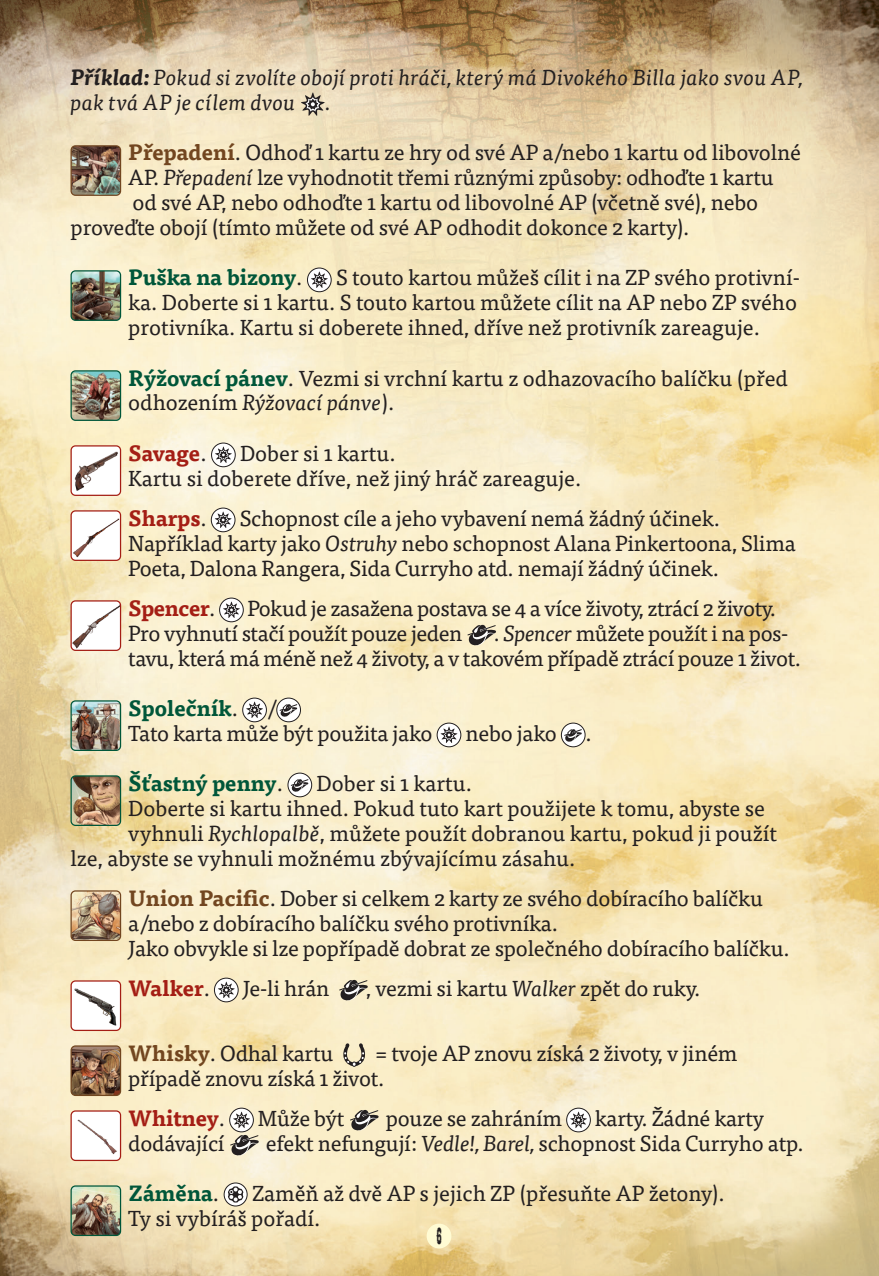
<style>
.page{position:relative;width:879px;height:1276px;background:#fff}
.page>*{position:absolute;margin:0;border:0;box-sizing:border-box;transform-origin:0 0}
.t1{font:22.5px "Saloon After";color:#231f20}
.t2{font:21.75px/25px "Tisa Pro";letter-spacing:-.01em;color:#231f20}
.t3{font:italic 21.75px/25px "Tisa Pro";letter-spacing:.01em;color:#231f20}
.t4{font:700 21.75px "Tisa Pro";color:#005639}
.t5{font:700 21.75px "Tisa Pro";letter-spacing:-.01em;color:#a41e15}
.s1{font-weight:700}
.s2{font-weight:700;color:#724620}
.s3{font-style:italic}
.s4{font-weight:400;color:#231f20}
.s5{font-weight:700;color:#005639}
.s6{font-size:21.25px}
</style>
<div class="page">
<img style="left:0;top:0;width:879px;height:1276px">
<svg style="left:301px;top:92px;width:24px;height:24px"></svg>
<img style="left:71px;top:146px;width:50px;height:49px">
<div style="left:71px;top:145px;width:50px;height:51px;border:1px solid #724620;border-radius:4px"></div>
<img style="left:71px;top:271px;width:50px;height:49px">
<div style="left:71px;top:270px;width:50px;height:51px;border:1px solid #005639;border-radius:4px"></div>
<svg style="left:307px;top:268px;width:24px;height:24px"></svg>
<svg style="left:311px;top:271px;width:17px;height:17px"></svg>
<div style="left:307px;top:268px;width:25px;height:24px;border:1px solid #231f20;border-radius:50%"></div>
<img style="left:71px;top:371px;width:50px;height:49px">
<div style="left:71px;top:370px;width:50px;height:51px;border:1px solid #005639;border-radius:4px"></div>
<img style="left:71px;top:446px;width:50px;height:49px">
<div style="left:71px;top:445px;width:50px;height:51px;border:1px solid #a41e15;border-radius:4px"></div>
<svg style="left:212px;top:443px;width:23px;height:24px"></svg>
<svg style="left:215px;top:446px;width:17px;height:17px"></svg>
<div style="left:211px;top:443px;width:25px;height:24px;border:1px solid #231f20;border-radius:50%"></div>
<img style="left:71px;top:511px;width:50px;height:49px">
<div style="left:71px;top:510px;width:50px;height:51px;border:1px solid #a41e15;border-radius:4px"></div>
<svg style="left:211px;top:508px;width:24px;height:24px"></svg>
<svg style="left:215px;top:511px;width:17px;height:17px"></svg>
<div style="left:211px;top:508px;width:24px;height:24px;border:1px solid #231f20;border-radius:50%"></div>
<img style="left:71px;top:601px;width:50px;height:49px">
<div style="left:71px;top:600px;width:50px;height:51px;border:1px solid #a41e15;border-radius:4px"></div>
<svg style="left:220px;top:598px;width:23px;height:24px"></svg>
<svg style="left:223px;top:601px;width:17px;height:17px"></svg>
<div style="left:219px;top:598px;width:25px;height:24px;border:1px solid #231f20;border-radius:50%"></div>
<svg style="left:467px;top:624px;width:32px;height:22px"></svg>
<img style="left:71px;top:701px;width:50px;height:49px">
<div style="left:71px;top:700px;width:50px;height:51px;border:1px solid #005639;border-radius:4px"></div>
<svg style="left:243px;top:698px;width:23px;height:24px"></svg>
<svg style="left:246px;top:701px;width:17px;height:17px"></svg>
<div style="left:242px;top:698px;width:25px;height:24px;border:1px solid #231f20;border-radius:50%"></div>
<svg style="left:277px;top:698px;width:24px;height:24px"></svg>
<svg style="left:280px;top:703px;width:19px;height:14px"></svg>
<div style="left:276px;top:698px;width:25px;height:24px;border:1px solid #231f20;border-radius:50%"></div>
<svg style="left:437px;top:723px;width:24px;height:24px"></svg>
<svg style="left:440px;top:726px;width:18px;height:17px"></svg>
<div style="left:437px;top:723px;width:24px;height:24px;border:1px solid #231f20;border-radius:50%"></div>
<svg style="left:561px;top:723px;width:24px;height:24px"></svg>
<svg style="left:564px;top:728px;width:20px;height:14px"></svg>
<div style="left:561px;top:723px;width:25px;height:24px;border:1px solid #231f20;border-radius:50%"></div>
<img style="left:71px;top:776px;width:50px;height:49px">
<div style="left:71px;top:775px;width:50px;height:51px;border:1px solid #005639;border-radius:4px"></div>
<svg style="left:288px;top:773px;width:24px;height:24px"></svg>
<svg style="left:291px;top:778px;width:20px;height:14px"></svg>
<div style="left:288px;top:773px;width:24px;height:24px;border:1px solid #231f20;border-radius:50%"></div>
<img style="left:71px;top:891px;width:50px;height:49px">
<div style="left:71px;top:890px;width:50px;height:51px;border:1px solid #724620;border-radius:4px"></div>
<img style="left:71px;top:981px;width:50px;height:49px">
<div style="left:71px;top:980px;width:50px;height:51px;border:1px solid #a41e15;border-radius:4px"></div>
<svg style="left:214px;top:978px;width:24px;height:24px"></svg>
<svg style="left:218px;top:981px;width:17px;height:17px"></svg>
<div style="left:214px;top:978px;width:25px;height:24px;border:1px solid #231f20;border-radius:50%"></div>
<svg style="left:339px;top:979px;width:32px;height:22px"></svg>
<img style="left:71px;top:1046px;width:50px;height:49px">
<div style="left:71px;top:1045px;width:50px;height:51px;border:1px solid #724620;border-radius:4px"></div>
<svg style="left:343px;top:1042px;width:22px;height:25px"></svg>
<img style="left:71px;top:1111px;width:50px;height:49px">
<div style="left:71px;top:1110px;width:50px;height:51px;border:1px solid #a41e15;border-radius:4px"></div>
<svg style="left:230px;top:1108px;width:23px;height:24px"></svg>
<svg style="left:233px;top:1111px;width:17px;height:17px"></svg>
<div style="left:229px;top:1108px;width:25px;height:24px;border:1px solid #231f20;border-radius:50%"></div>
<svg style="left:350px;top:1109px;width:32px;height:22px"></svg>
<svg style="left:567px;top:1108px;width:23px;height:24px"></svg>
<svg style="left:570px;top:1111px;width:17px;height:17px"></svg>
<div style="left:566px;top:1108px;width:25px;height:24px;border:1px solid #231f20;border-radius:50%"></div>
<svg style="left:230px;top:1134px;width:32px;height:22px"></svg>
<img style="left:71px;top:1186px;width:50px;height:49px">
<div style="left:71px;top:1185px;width:50px;height:51px;border:1px solid #005639;border-radius:4px"></div>
<svg style="left:224px;top:1183px;width:23px;height:23px"></svg>
<svg style="left:228px;top:1186px;width:15px;height:16px"></svg>
<div style="left:224px;top:1182px;width:24px;height:24px;border:1px solid #231f20;border-radius:50%"></div>
<div style="left:427px;top:1223px;width:24px;height:25px;background:#fffbd3;border-radius:50%"></div>
<p class="t3" style="left:71px;top:64px;width:734px"><span class="s1">Příklad:</span> Pokud si zvolíte obojí proti hráči, který má Divokého Billa jako svou AP, pak tvá AP je cílem dvou</p>
<p class="t3" style="left:325px;top:89px;width:7px">.</p>
<p class="t2" style="left:128px;top:139px;width:674px"><span class="s2">Přepadení</span>. Odhoď 1 kartu ze hry od své AP a/nebo 1 kartu od libovolné</p>
<p class="t2" style="left:128px;top:164px;width:647px">AP. <span class="s3">Přepadení</span> lze vyhodnotit třemi různými způsoby: odhoďte 1 kartu</p>
<p class="t2" style="left:133px;top:189px;width:627px">od své AP, nebo odhoďte 1 kartu od libovolné AP (včetně své), nebo</p>
<p class="t2" style="left:71px;top:214px;width:620px">proveďte obojí (tímto můžete od své AP odhodit dokonce 2 karty).</p>
<p class="t4" style="left:128px;top:260px;width:176px">Puška na bizony<span class="s4">.</span></p>
<p class="t2" style="left:128px;top:264px;width:673px;text-indent:208px">S touto kartou můžeš cílit i na ZP svého protivní&shy;ka. Doberte si 1 kartu. S touto kartou můžete cílit na AP nebo ZP svého protivníka. Kartu si doberete ihned, dříve než protivník zareaguje.</p>
<p class="t2" style="left:128px;top:364px;width:661px"><span class="s5">Rýžovací pánev</span>. Vezmi si vrchní kartu z odhazovacího balíčku (před odhozením <span class="s3">Rýžovací pánve</span>).</p>
<p class="t5" style="left:128px;top:435px;width:80px">Savage<span class="s4">.</span></p>
<p class="t2" style="left:128px;top:439px;width:455px;text-indent:112px">Dober si 1 kartu.<br>Kartu si doberete dříve, než jiný hráč zareaguje.</p>
<p class="t5" style="left:128px;top:500px;width:80px">Sharps<span class="s4">.</span></p>
<p class="t2" style="left:128px;top:504px;width:669px;text-indent:111px">Schopnost cíle a jeho vybavení nemá žádný účinek.<br>Například karty jako <span class="s3">Ostruhy</span> nebo schopnost Alana Pinkertoona, Slima<br>Poeta, Dalona Rangera, Sida Curryho atd. nemají žádný účinek.</p>
<p class="t5" style="left:128px;top:590px;width:89px">Spencer<span class="s4">.</span></p>
<p class="t2" style="left:128px;top:594px;width:649px;text-indent:119px">Pokud je zasažena postava se 4 a více životy, ztrácí 2 životy.<br>Pro vyhnutí stačí použít pouze jeden</p>
<p class="t2" style="left:128px;top:619px;width:674px;text-indent:366px"><span class="s6">.</span> <span class="s3">Spencer</span> můžete použít i na pos&shy;tavu, která má méně než 4 životy, a v takovém případě ztrácí pouze 1 život.</p>
<p class="t4" style="left:128px;top:690px;width:111px">Společník<span class="s4">.</span></p>
<p class="t2" style="left:128px;top:694px;width:306px;text-indent:139px">/<br>Tato karta může být použita jako</p>
<p class="t2" style="left:466px;top:719px;width:93px">nebo jako</p>
<p class="t2" style="left:586px;top:719px;width:8px">.</p>
<p class="t4" style="left:128px;top:765px;width:156px">Šťastný penny<span class="s4">.</span></p>
<p class="t2" style="left:317px;top:769px;width:157px">Dober si 1 kartu.</p>
<p class="t2" style="left:128px;top:794px;width:638px">Doberte si kartu ihned. Pokud tuto kart použijete k tomu, abyste se</p>
<p class="t2" style="left:128px;top:819px;width:650px">vyhnuli <span class="s3">Rychlopalbě</span>, můžete použít dobranou kartu, pokud ji použít</p>
<p class="t2" style="left:71px;top:844px;width:506px">lze, abyste se vyhnuli možnému zbývajícímu zásahu.</p>
<p class="t2" style="left:128px;top:884px;width:663px"><span class="s2">Union Pacific</span>. Dober si celkem 2 karty ze svého dobíracího balíčku a/nebo z dobíracího balíčku svého protivníka.<br>Jako obvykle si lze popřípadě dobrat ze společného dobíracího balíčku.</p>
<p class="t5" style="left:128px;top:970px;width:83px">Walker<span class="s4">.</span></p>
<p class="t2" style="left:243px;top:974px;width:88px">Je-li hrán</p>
<p class="t2" style="left:366px;top:974px;width:336px"><span class="s6">,</span> vezmi si kartu <span class="s3">Walker</span> zpět do ruky.</p>
<p class="t2" style="left:128px;top:1039px;width:207px"><span class="s2">Whisky</span>. Odhal kartu</p>
<p class="t2" style="left:128px;top:1039px;width:611px;text-indent:247px">= tvoje AP znovu získá 2 životy, v jiném případě znovu získá 1 život.</p>
<p class="t5" style="left:128px;top:1100px;width:98px">Whitney<span class="s4">.</span></p>
<p class="t2" style="left:258px;top:1104px;width:88px">Může být</p>
<p class="t2" style="left:386px;top:1104px;width:178px">pouze se zahráním</p>
<p class="t2" style="left:595px;top:1104px;width:171px">karty. Žádné karty</p>
<p class="t2" style="left:128px;top:1129px;width:98px">dodávající</p>
<p class="t2" style="left:266px;top:1129px;width:539px">efekt nefungují: <span class="s3">Vedle!, Barel,</span> schopnost Sida Curryho atp.</p>
<p class="t4" style="left:128px;top:1175px;width:92px">Záměna<span class="s4">.</span></p>
<p class="t2" style="left:128px;top:1179px;width:598px;text-indent:124px">Zaměň až dvě AP s jejich ZP (přesuňte AP žetony).<br>Ty si vybíráš pořadí.</p>
<p class="t1" style="left:436px;top:1223px;width:8px">6</p>
</div>
